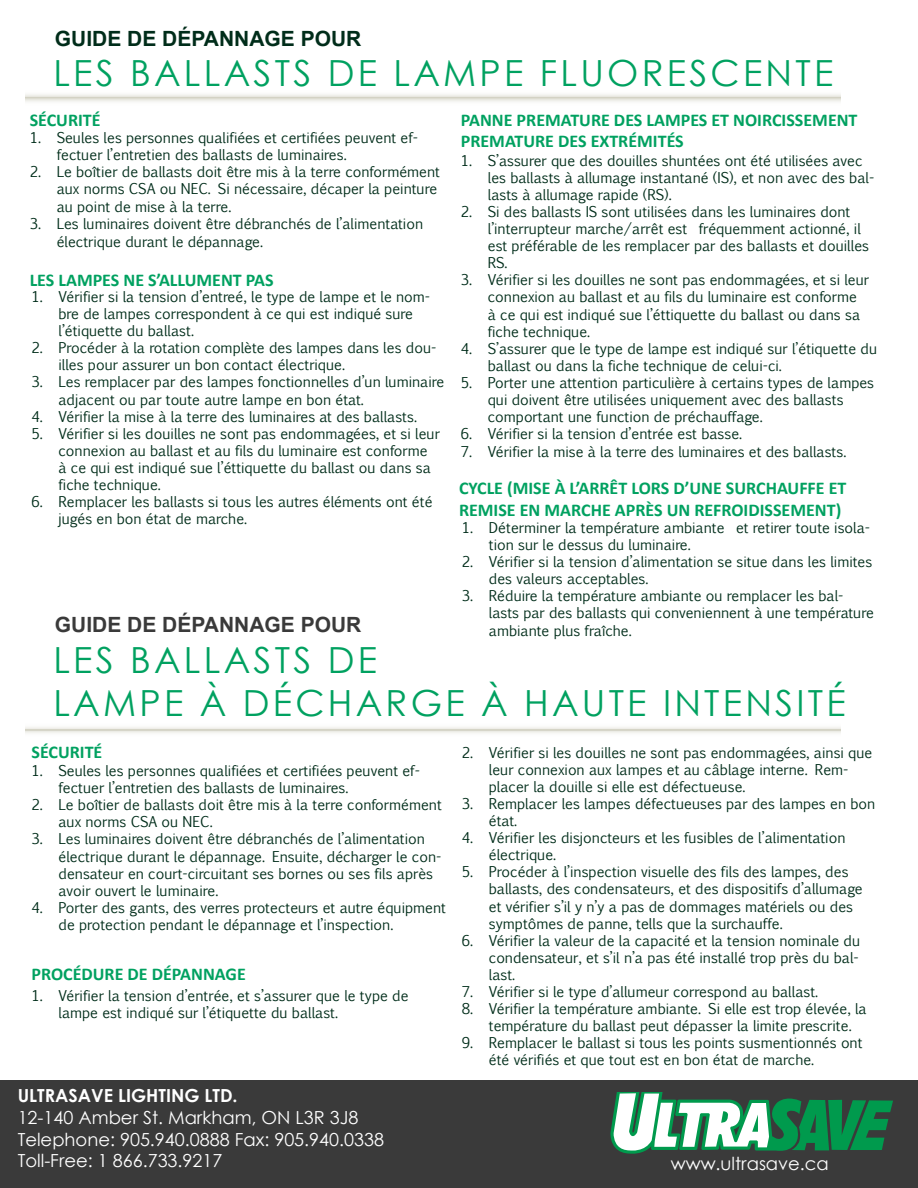
<style>
.page{position:relative;width:918px;height:1188px;background:#fff}
.page>*{position:absolute;margin:0;border:0;box-sizing:border-box;transform-origin:0 0}
.t1{font:36px/43.2px "Century Gothic";letter-spacing:.09em;color:#00a160}
.t2{font:700 21px "Arial";color:#002d1a}
.t3{font:700 21px "Arial";color:#3a3a3a}
.t4{font:700 18px/21.6px "Calibri";color:#00a160}
.t5{font:18px/21.6px "Century Gothic";color:#fff}
.t6{font:700 18px "Century Gothic";color:#fff}
.t7{font:14.25px/17.1px "Euphemia CAS";color:#002d1a}
</style>
<div class="page">
<svg style="left:26px;top:94px;width:815px;height:3px;fill:#efefea"></svg>
<svg style="left:26px;top:97px;width:815px;height:5px"></svg>
<div style="left:0;top:1080px;width:918px;height:108px;background:#3a3a3a"></div>
<svg style="left:610px;top:1092px;width:283px;height:62px"></svg>
<hr style="left:26px;top:731px;width:815px;height:2px;background:#efefea">
<svg style="left:26px;top:727px;width:815px;height:4px"></svg>
<h2 class="t2" style="left:55px;top:25px;width:308px">GUIDE DE DÉPANNAGE POUR</h2>
<h1 class="t1" style="left:53px;top:51px;width:781px">LES BALLASTS DE LAMPE FLUORESCENTE</h1>
<p class="t4" style="left:30px;top:109px;width:72px">SÉCURITÉ</p>
<p class="t7" style="left:57px;top:129px;width:363px;text-indent:-27px">1. Seules les personnes qualifiées et certifiées peuvent ef&shy;fectuer l’entretien des ballasts de luminaires.</p>
<p class="t7" style="left:57px;top:163px;width:385px;text-indent:-27px">2. Le boîtier de ballasts doit être mis à la terre conformément aux norms CSA ou NEC. Si nécessaire, décaper la peinture au point de mise à la terre.</p>
<p class="t7" style="left:57px;top:214px;width:368px;line-height:18px;text-indent:-27px">3. Les luminaires doivent être débranchés de l’alimentation électrique durant le dépannage.</p>
<p class="t4" style="left:30px;top:269px;width:245px">LES LAMPES NE S’ALLUMENT PAS</p>
<p class="t7" style="left:59px;top:288px;width:373px;text-indent:-27px">1. Vérifier si la tension d’entreé, le type de lampe et le nom&shy;bre de lampes correspondent à ce qui est indiqué sure l’étiquette du ballast.</p>
<p class="t7" style="left:59px;top:339px;width:379px;text-indent:-27px">2. Procéder à la rotation complète des lampes dans les dou&shy;illes pour assurer un bon contact électrique.</p>
<p class="t7" style="left:59px;top:374px;width:387px;text-indent:-27px">3. Les remplacer par des lampes fonctionnelles d’un luminaire adjacent ou par toute autre lampe en bon état.</p>
<p class="t7" style="left:32px;top:408px;width:387px">4. Vérifier la mise à la terre des luminaires at des ballasts.</p>
<p class="t7" style="left:59px;top:425px;width:383px;text-indent:-27px">5. Vérifier si les douilles ne sont pas endommagées, et si leur connexion au ballast et au fils du luminaire est conforme<br>à ce qui est indiqué sue l’éttiquette du ballast ou dans sa fiche technique.</p>
<p class="t7" style="left:59px;top:493px;width:376px;text-indent:-27px">6. Remplacer les ballasts si tous les autres éléments ont été jugés en bon état de marche.</p>
<h2 class="t3" style="left:55px;top:611px;width:308px">GUIDE DE DÉPANNAGE POUR</h2>
<p class="t4" style="left:461px;top:109px;width:398px">PANNE PREMATURE DES LAMPES ET NOIRCISSEMENT<br>PREMATURE DES EXTRÉMITÉS</p>
<p class="t7" style="left:488px;top:152px;width:388px;text-indent:-27px">1. S’assurer que des douilles shuntées ont été utilisées avec les ballasts à allumage instantané (IS), et non avec des bal&shy;lasts à allumage rapide (RS).</p>
<p class="t7" style="left:488px;top:203px;width:383px;text-indent:-27px">2. Si des ballasts IS sont utilisées dans les luminaires dont l’interrupteur marche/arrêt est fréquemment actionné, il est préférable de les remplacer par des ballasts et douilles RS.</p>
<p class="t7" style="left:488px;top:271px;width:383px;text-indent:-27px">3. Vérifier si les douilles ne sont pas endommagées, et si leur connexion au ballast et au fils du luminaire est conforme<br>à ce qui est indiqué sue l’éttiquette du ballast ou dans sa fiche technique.</p>
<p class="t7" style="left:488px;top:340px;width:391px;text-indent:-27px">4. S’assurer que le type de lampe est indiqué sur l’étiquette du ballast ou dans la fiche technique de celui-ci.</p>
<p class="t7" style="left:488px;top:374px;width:388px;text-indent:-27px">5. Porter une attention particulière à certains types de lampes qui doivent être utilisées uniquement avec des ballasts comportant une function de préchauffage.</p>
<p class="t7" style="left:461px;top:425px;width:283px">6. Vérifier si la tension d’entrée est basse.</p>
<p class="t7" style="left:461px;top:443px;width:387px">7. Vérifier la mise à la terre des luminaires et des ballasts.</p>
<p class="t4" style="left:459px;top:478px;width:389px">CYCLE (MISE À L’ARRÊT LORS D’UNE SURCHAUFFE ET<br>REMISE EN MARCHE APRÈS UN REFROIDISSEMENT)</p>
<p class="t7" style="left:489px;top:519px;width:383px;text-indent:-27px">1. Déterminer la température ambiante et retirer toute isola&shy;tion sur le dessus du luminaire.</p>
<p class="t7" style="left:489px;top:553px;width:385px;text-indent:-27px">2. Vérifier si la tension d’alimentation se situe dans les limites des valeurs acceptables.</p>
<p class="t7" style="left:489px;top:587px;width:387px;text-indent:-27px">3. Réduire la température ambiante ou remplacer les bal&shy;lasts par des ballasts qui conveniennent à une température ambiante plus fraîche.</p>
<h1 class="t1" style="left:53px;top:638px;width:794px">LES BALLASTS DE<br>LAMPE À DÉCHARGE À HAUTE INTENSITÉ</h1>
<p class="t4" style="left:32px;top:741px;width:72px">SÉCURITÉ</p>
<p class="t7" style="left:59px;top:762px;width:363px;text-indent:-27px">1. Seules les personnes qualifiées et certifiées peuvent ef&shy;fectuer l’entretien des ballasts de luminaires.</p>
<p class="t7" style="left:59px;top:796px;width:385px;text-indent:-27px">2. Le boîtier de ballasts doit être mis à la terre conformément aux norms CSA ou NEC.</p>
<p class="t7" style="left:59px;top:831px;width:384px;text-indent:-27px">3. Les luminaires doivent être débranchés de l’alimentation électrique durant le dépannage. Ensuite, décharger le con&shy;densateur en court-circuitant ses bornes ou ses fils après avoir ouvert le luminaire.</p>
<p class="t7" style="left:59px;top:899px;width:389px;text-indent:-27px">4. Porter des gants, des verres protecteurs et autre équipment de protection pendant le dépannage et l’inspection.</p>
<p class="t4" style="left:32px;top:963px;width:216px">PROCÉDURE DE DÉPANNAGE</p>
<p class="t7" style="left:59px;top:987px;width:352px;text-indent:-27px">1. Vérifier la tension d’entrée, et s’assurer que le type de lampe est indiqué sur l’étiquette du ballast.</p>
<p class="t6" style="left:18px;top:1082px;width:221px">ULTRASAVE LIGHTING LTD.</p>
<p class="t5" style="left:18px;top:1107px;width:368px">12-140 Amber St. Markham, ON L3R 3J8<br>Telephone: 905.940.0888 Fax: 905.940.0338<br>Toll-Free: 1 866.733.9217</p>
<p class="t7" style="left:489px;top:744px;width:385px;text-indent:-27px">2. Vérifier si les douilles ne sont pas endommagées, ainsi que leur connexion aux lampes et au câblage interne. Rem&shy;placer la douille si elle est défectueuse.</p>
<p class="t7" style="left:489px;top:795px;width:388px;text-indent:-27px">3. Remplacer les lampes défectueuses par des lampes en bon état.</p>
<p class="t7" style="left:489px;top:829px;width:358px;text-indent:-27px">4. Vérifier les disjoncteurs et les fusibles de l’alimentation électrique.</p>
<p class="t7" style="left:489px;top:863px;width:375px;text-indent:-27px">5. Procéder à l’inspection visuelle des fils des lampes, des ballasts, des condensateurs, et des dispositifs d’allumage et vérifier s’il y n’y a pas de dommages matériels ou des symptômes de panne, tells que la surchauffe.</p>
<p class="t7" style="left:489px;top:932px;width:373px;text-align:justify;text-indent:-27px">6. Vérifier la valeur de la capacité et la tension nominale du condensateur, et s’il n’a pas été installé trop près du bal&shy;last.</p>
<p class="t7" style="left:462px;top:983px;width:358px">7. Vérifier si le type d’allumeur correspond au ballast.</p>
<p class="t7" style="left:489px;top:1000px;width:379px;text-indent:-27px">8. Vérifier la température ambiante. Si elle est trop élevée, la température du ballast peut dépasser la limite prescrite.</p>
<p class="t7" style="left:489px;top:1034px;width:375px;text-indent:-27px">9. Remplacer le ballast si tous les points susmentionnés ont été vérifiés et que tout est en bon état de marche.</p>
<p class="t5" style="left:671px;top:1152px;width:160px">www.ultrasave.ca</p>
</div>
